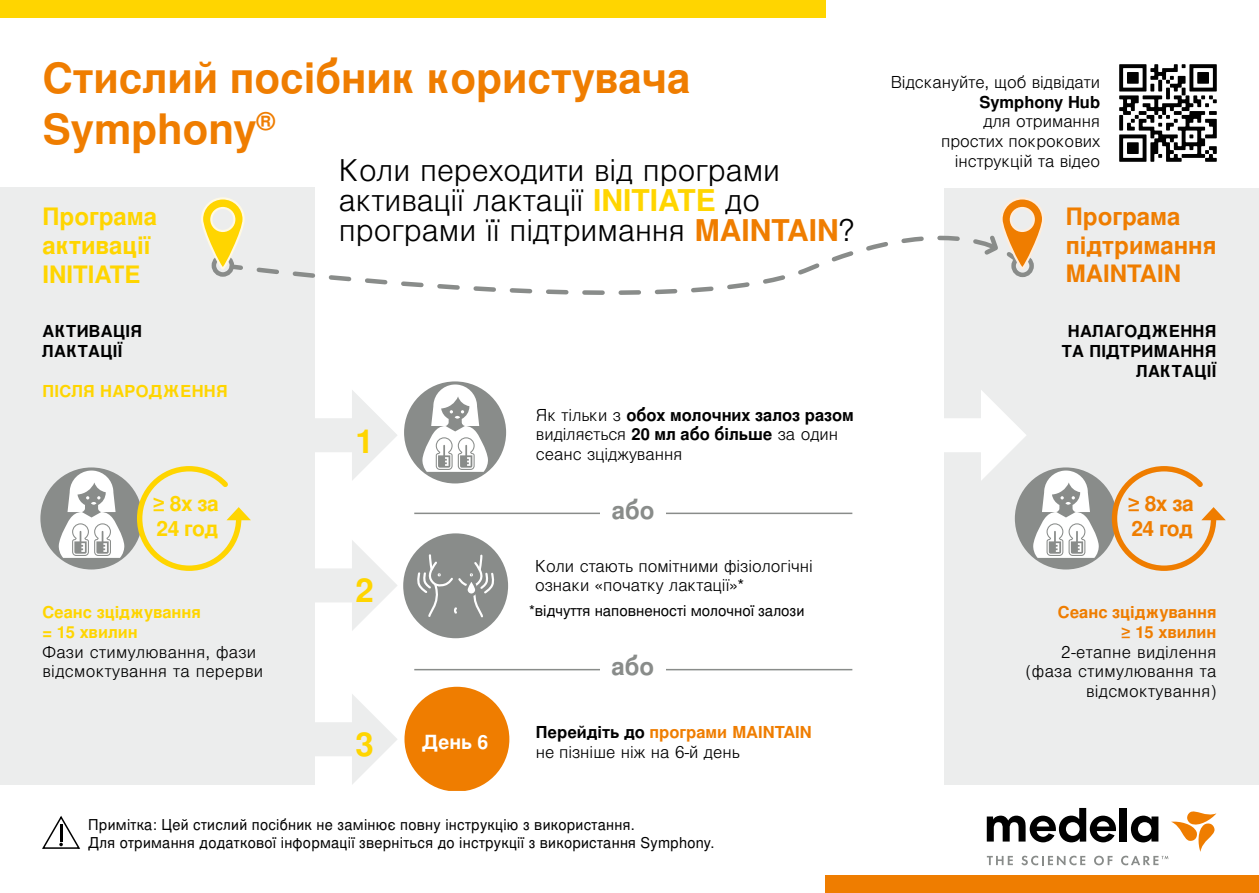
<style>
.page{position:relative;width:1259px;height:893px;background:#fff}
.page>*{position:absolute;margin:0;border:0;box-sizing:border-box;transform-origin:0 0}
.t1{font:700 42px/50.4px "Nimbus San L";color:#ef7d00}
.t2{font:700 33px "Nimbus San L";color:#ffd500}
.t3{font:300 30px/30px "Nimbus San L";color:#000}
.t4{font:700 24px/28.8px "Nimbus San L";color:#ef7d00}
.t5{font:700 24px/28.8px "Nimbus San L";color:#ffd500}
.t6{font:700 24px "Nimbus San L";color:#898c8a}
.t7{font:700 21px/25.2px "Nimbus San L";letter-spacing:-.025em;color:#ffd500}
.t8{font:700 21px/25.2px "Nimbus San L";letter-spacing:-.025em;color:#ef7d00}
.t9{font:700 19.5px "Nimbus San L";color:#fff}
.t10{font:300 16.5px/19.8px "Nimbus San L";color:#000}
.t11{font:300 16.5px/19.8px "Nimbus San L";letter-spacing:.02em;color:#000}
.t12{font:700 16.5px/19.8px "Nimbus San L";letter-spacing:.02em;color:#000}
.t13{font:700 16.5px/19.8px "Nimbus San L";color:#ffd500}
.t14{font:700 16.5px/19.8px "Nimbus San L";color:#ef7d00;text-align:right}
.t15{font:700 16.5px "Nimbus San L";letter-spacing:.02em;color:#ffd500}
.t16{font:700 16.5px "Nimbus San L";color:#000}
.t17{font:15px/18px "Nimbus San L";letter-spacing:.02em;color:#000}
.t18{font:15px "Nimbus San L";color:#000}
.s1{font-weight:700;color:#ffd500}
.s2{font-weight:700;color:#ef7d00}
.s3{font-weight:700}
</style>
<div class="page">
<div style="left:0;top:187px;width:315px;height:597px;background:#eceded"></div>
<div style="left:944px;top:188px;width:315px;height:597px;background:#eceded"></div>
<div style="left:0;top:0;width:825px;height:17px;background:#ffd500"></div>
<svg style="left:986px;top:808px;width:230px;height:57px"></svg>
<div style="left:40px;top:467px;width:102px;height:102px;background:#898c8a;border-radius:50%"></div>
<svg style="left:59px;top:471px;width:65px;height:87px"></svg>
<svg style="left:134px;top:466px;width:117px;height:105px"></svg>
<div style="left:1015px;top:467px;width:102px;height:102px;background:#898c8a;border-radius:50%"></div>
<svg style="left:1033px;top:471px;width:66px;height:87px"></svg>
<svg style="left:1109px;top:466px;width:116px;height:105px"></svg>
<div style="left:403px;top:533px;width:105px;height:105px;background:#898c8a;border-radius:50%"></div>
<svg style="left:417px;top:554px;width:77px;height:64px"></svg>
<svg style="left:315px;top:540px;width:82px;height:91px"></svg>
<svg style="left:944px;top:390px;width:82px;height:90px"></svg>
<div style="left:404px;top:687px;width:105px;height:105px;background:#ef7d00;border-radius:50%"></div>
<svg style="left:269px;top:694px;width:128px;height:91px"></svg>
<div style="left:404px;top:381px;width:102px;height:102px;background:#898c8a;border-radius:50%"></div>
<svg style="left:422px;top:384px;width:66px;height:88px"></svg>
<svg style="left:315px;top:390px;width:82px;height:90px"></svg>
<hr style="left:414px;top:513px;width:438px;height:1px;background:#898c8a">
<div style="left:600px;top:496px;width:66px;height:22px;background:#fff"></div>
<hr style="left:414px;top:669px;width:438px;height:1px;background:#898c8a">
<div style="left:600px;top:652px;width:65px;height:23px;background:#fff"></div>
<svg style="left:201px;top:197px;width:843px;height:98px"></svg>
<div style="left:825px;top:875px;width:434px;height:18px;background:#ef7d00"></div>
<div style="left:79px;top:791px;width:678px;height:81px;background:#fff;border-radius:9px"></div>
<svg style="left:42px;top:815px;width:38px;height:34px"></svg>
<img style="left:1119px;top:64px;width:98px;height:98px">
<h1 class="t1" style="left:43px;top:55px;width:649px">Стислий посібник користувача<br>Symphony<sup>®</sup></h1>
<h3 class="t5" style="left:43px;top:203px;width:116px">Програма активації<br>INITIATE</h3>
<p class="t12" style="left:43px;top:322px;width:101px">АКТИВАЦІЯ<br>ЛАКТАЦІЇ</p>
<p class="t15" style="left:43px;top:381px;width:187px">ПІСЛЯ НАРОДЖЕННЯ</p>
<h3 class="t3" style="left:339px;top:156px;width:517px">Коли переходити від програми активації лактації <span class="s1">INITIATE</span> до програми її підтримання <span class="s2">MAINTAIN</span>?</h3>
<h2 class="t2" style="left:355px;top:421px;width:20px">1</h2>
<p class="t10" style="left:536px;top:405px;width:319px">Як тільки з <span class="s3">обох молочних залоз разом </span>виділяється <span class="s3">20 мл або більше</span> за один сеанс зціджування</p>
<p class="t10" style="left:890px;top:73px;width:211px">Відскануйте, щоб відвідати</p>
<p class="t16" style="left:979px;top:92px;width:122px">Symphony Hub</p>
<p class="t10" style="left:941px;top:112px;width:161px;text-align:right">для отримання простих покрокових інструкцій та відео</p>
<h3 class="t4" style="left:1066px;top:203px;width:152px">Програма підтримання<br>MAINTAIN</h3>
<p class="t12" style="left:1062px;top:322px;width:156px;text-align:right">НАЛАГОДЖЕННЯ<br>ТА ПІДТРИМАННЯ<br>ЛАКТАЦІЇ</p>
<p class="t7" style="left:153px;top:491px;width:68px">≥ 8x за<br>24 год</p>
<p class="t8" style="left:1127px;top:491px;width:68px">≥ 8x за<br>24 год</p>
<h3 class="t6" style="left:612px;top:496px;width:44px">або</h3>
<p class="t13" style="left:43px;top:603px;width:160px">Сеанс зціджування = 15 хвилин</p>
<p class="t11" style="left:43px;top:642px;width:222px">Фази стимулювання, фази відсмоктування та перерви</p>
<h2 class="t2" style="left:355px;top:571px;width:20px">2</h2>
<h2 class="t2" style="left:355px;top:724px;width:20px">3</h2>
<p class="t9" style="left:423px;top:730px;width:67px">День 6</p>
<p class="t10" style="left:535px;top:556px;width:279px">Коли стають помітними фізіологічні ознаки «початку лактації»*</p>
<p class="t18" style="left:529px;top:601px;width:277px">*відчуття наповненості молочної залози</p>
<h3 class="t6" style="left:611px;top:652px;width:44px">або</h3>
<p class="t10" style="left:536px;top:723px;width:277px"><span class="s3">Перейдіть до</span> <span class="s2">програми MAINTAIN </span>не пізніше ніж на 6-й день</p>
<p class="t17" style="left:88px;top:816px;width:628px">Примітка: Цей стислий посібник не замінює повну інструкцію з використання.<br>Для отримання додаткової інформації зверніться до інструкції з використання Symphony.</p>
<p class="t14" style="left:1058px;top:603px;width:160px">Сеанс зціджування ≥ 15 хвилин</p>
<p class="t11" style="left:1026px;top:642px;width:192px;text-align:right">2-етапне виділення (фаза стимулювання та відсмоктування)</p>
</div>
